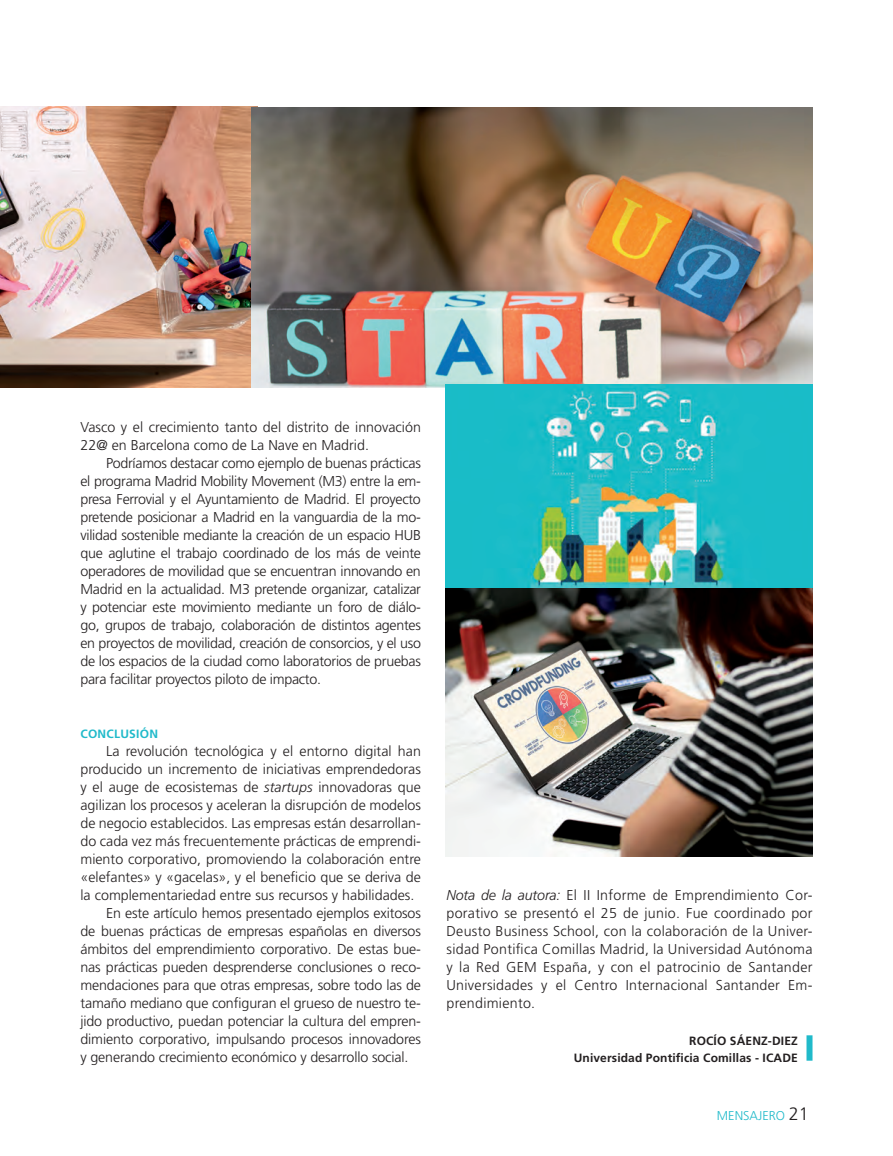
<style>
.page{position:relative;width:893px;height:1156px;background:#fff}
.page>*{position:absolute;margin:0;border:0;box-sizing:border-box;transform-origin:0 0}
.TEXTO1__JUSTIFICADO{font:300 14.25px/18px "Frutiger LT Std";color:#231f20;text-align:justify}
.t1{font:300 12.75px "Frutiger LT Std";color:#20baca}
.firma1{font:700 12px "Frutiger LT Std";letter-spacing:.01em;color:#231f20}
.LADILLO1{font:700 12px "Frutiger LT Std";letter-spacing:.02em;color:#20baca}
.s1{font-style:italic}
.s2{font-size:18px;color:#231f20}
</style>
<div class="page">
<div style="left:806px;top:1035px;width:6px;height:25px;background:#20baca"></div>
<img style="left:0;top:106px;width:257px;height:282px">
<img style="left:251px;top:108px;width:561px;height:280px">
<img style="left:445px;top:384px;width:367px;height:472px">
<p class="TEXTO1__JUSTIFICADO" style="left:80px;top:418px;width:342px">Vasco y el crecimiento tanto del distrito de innovación<br>22@ en Barcelona como de La Nave en Madrid.</p>
<p class="TEXTO1__JUSTIFICADO" style="left:80px;top:454px;width:342px;text-indent:26px">Podríamos destacar como ejemplo de buenas prácticas el programa Madrid Mobility Movement (M3) entre la em&shy;presa Ferrovial y el Ayuntamiento de Madrid. El proyecto pretende posicionar a Madrid en la vanguardia de la mo&shy;vilidad sostenible mediante la creación de un espacio HUB que aglutine el trabajo coordinado de los más de veinte operadores de movilidad que se encuentran innovando en Madrid en la actualidad. M3 pretende organizar, catalizar y potenciar este movimiento mediante un foro de diálo&shy;go, grupos de trabajo, colaboración de distintos agentes en proyectos de movilidad, creación de consorcios, y el uso de los espacios de la ciudad como laboratorios de pruebas para facilitar proyectos piloto de impacto.</p>
<p class="LADILLO1" style="left:80px;top:726px;width:79px">CONCLUSIÓN</p>
<p class="TEXTO1__JUSTIFICADO" style="left:80px;top:742px;width:342px;text-indent:26px">La revolución tecnológica y el entorno digital han producido un incremento de iniciativas emprendedoras y el auge de ecosistemas de <span class="s1">startups</span> innovadoras que agilizan los procesos y aceleran la disrupción de modelos de negocio establecidos. Las empresas están desarrollan&shy;do cada vez más frecuentemente prácticas de emprendi&shy;miento corporativo, promoviendo la colaboración entre «elefantes» y «gacelas», y el beneficio que se deriva de la complementariedad entre sus recursos y habilidades.</p>
<p class="TEXTO1__JUSTIFICADO" style="left:80px;top:904px;width:342px;text-indent:26px">En este artículo hemos presentado ejemplos exitosos de buenas prácticas de empresas españolas en diversos ámbitos del emprendimiento corporativo. De estas bue&shy;nas prácticas pueden desprenderse conclusiones o reco&shy;mendaciones para que otras empresas, sobre todo las de tamaño mediano que configuran el grueso de nuestro te&shy;jido productivo, puedan potenciar la cultura del empren&shy;dimiento corporativo, impulsando procesos innovadores y generando crecimiento económico y desarrollo social.</p>
<p class="TEXTO1__JUSTIFICADO" style="left:446px;top:886px;width:367px"><span class="s1">Nota de la autora:</span> El II Informe de Emprendimiento Cor&shy;porativo se presentó el 25 de junio. Fue coordinado por Deusto Business School, con la colaboración de la Univer&shy;sidad Pontifica Comillas Madrid, la Universidad Autónoma y la Red GEM España, y con el patrocinio de Santander Universidades y el Centro Internacional Santander Em&shy;prendimiento.</p>
<p class="firma1" style="left:689px;top:1034px;width:110px">ROCÍO SÁENZ-DIEZ</p>
<p class="firma1" style="left:573px;top:1050px;width:225px">Universidad Pontificia Comillas - ICADE</p>
<p class="t1" style="left:716px;top:1108px;width:93px">MENSAJERO <span class="s2">21</span></p>
</div>
